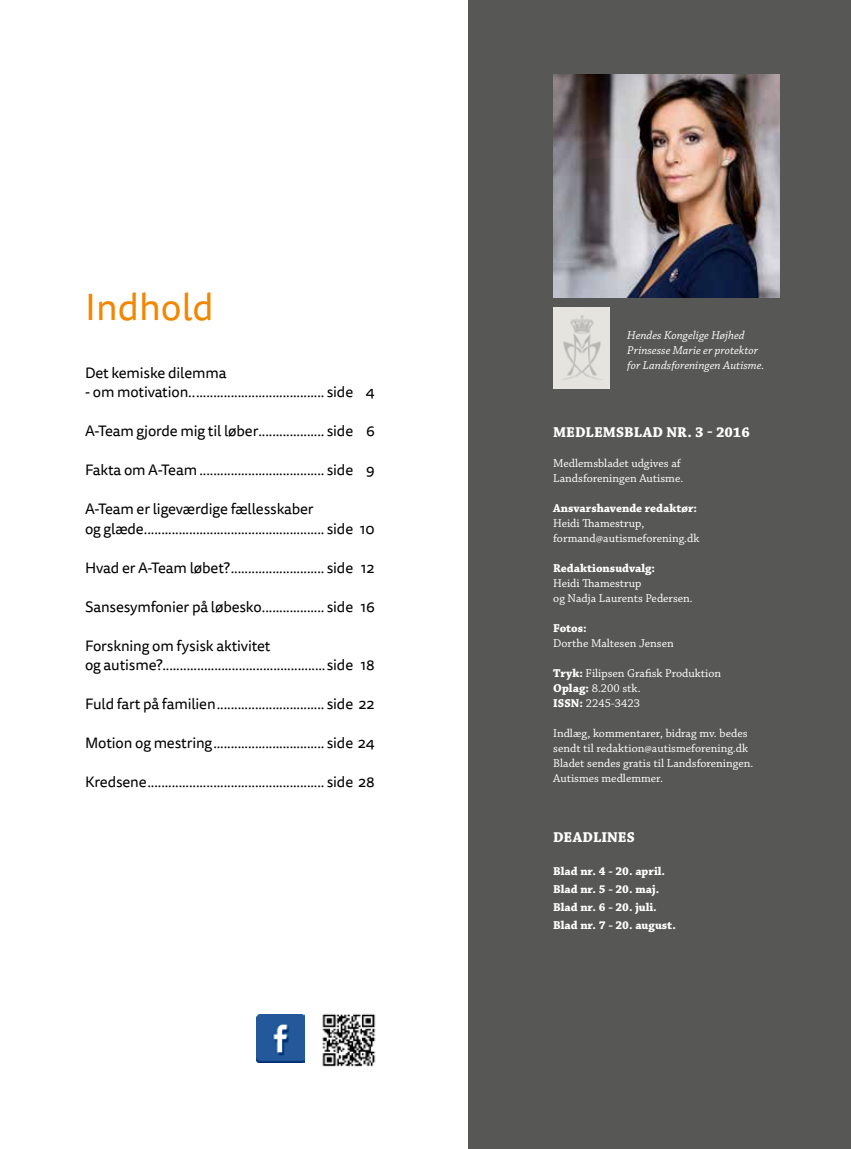
<style>
.page{position:relative;width:851px;height:1149px;background:#fff}
.page>*{position:absolute;margin:0;border:0;box-sizing:border-box;transform-origin:0 0}
.t1{font:37.5px "Tisa Sans Pro";color:#f18700}
.t2{font:15px/19.5px "Tisa Sans Pro";letter-spacing:-.01em;color:#000}
.t3{font:700 15px "Chaparral Pro";color:#fff}
.t4{font:12px/15px "Chaparral Pro";color:#fff}
.t5{font:700 12px/18px "Chaparral Pro";color:#fff}
.t6{font:italic 12px/15px "Chaparral Pro";color:#fff}
.s1{font-weight:700}
</style>
<div class="page">
<div style="left:468px;top:0;width:382px;height:1148px;background:#575756"></div>
<img style="left:553px;top:74px;width:226px;height:224px">
<img style="left:553px;top:307px;width:56px;height:81px">
<img style="left:256px;top:1014px;width:48px;height:48px">
<img style="left:322px;top:1014px;width:54px;height:53px">
<h1 class="t1" style="left:85px;top:282px;width:130px">Indhold</h1>
<p class="t2" style="left:85px;top:363px;width:143px">Det kemiske dilemma</p>
<p class="t2" style="left:85px;top:382px;width:291px">- om motivation....................................... side 4</p>
<p class="t2" style="left:85px;top:421px;width:291px">A-Team gjorde mig til løber................... side 6</p>
<p class="t2" style="left:85px;top:460px;width:291px">Fakta om A-Team .................................... side 9</p>
<p class="t2" style="left:85px;top:499px;width:291px">A-Team er ligeværdige fællesskaber<br>og glæde.................................................... side 10</p>
<p class="t2" style="left:85px;top:558px;width:291px">Hvad er A-Team løbet?........................... side 12</p>
<p class="t2" style="left:85px;top:597px;width:291px">Sansesymfonier på løbesko.................. side 16</p>
<p class="t2" style="left:85px;top:636px;width:291px">Forskning om fysisk aktivitet<br>og autisme?...............................................side 18</p>
<p class="t2" style="left:85px;top:694px;width:291px">Fuld fart på familien............................... side 22</p>
<p class="t2" style="left:85px;top:733px;width:291px">Motion og mestring................................ side 24</p>
<p class="t2" style="left:85px;top:772px;width:291px">Kredsene................................................... side 28</p>
<p class="t6" style="left:627px;top:328px;width:139px">Hendes Kongelige Højhed<br>Prinsesse Marie er protektor for Landsforeningen Autisme.</p>
<p class="t3" style="left:553px;top:423px;width:198px">MEDLEMSBLAD NR. 3 - 2016</p>
<p class="t4" style="left:553px;top:455px;width:132px">Medlemsbladet udgives af<br>Landsforeningen Autisme.</p>
<p class="t5" style="left:553px;top:499px;width:145px">Ansvarshavende redaktør:</p>
<p class="t4" style="left:553px;top:515px;width:148px">Heidi Thamestrup, formand@autismeforening.dk</p>
<p class="t5" style="left:553px;top:559px;width:103px">Redaktionsudvalg:</p>
<p class="t4" style="left:553px;top:575px;width:141px">Heidi Thamestrup<br>og Nadja Laurents Pedersen.</p>
<p class="t5" style="left:553px;top:619px;width:35px">Fotos:</p>
<p class="t4" style="left:553px;top:635px;width:122px">Dorthe Maltesen Jensen</p>
<p class="t4" style="left:553px;top:665px;width:169px"><span class="s1">Tryk:</span> Filipsen Grafisk Produktion<br><span class="s1">Oplag:</span> 8.200 stk.<br><span class="s1">ISSN:</span> 2245-3423</p>
<p class="t4" style="left:553px;top:725px;width:202px">Indlæg, kommentarer, bidrag mv. bedes sendt til redaktion@autismeforening.dk Bladet sendes gratis til Landsforeningen.<br>Autismes medlemmer.</p>
<p class="t3" style="left:553px;top:828px;width:83px">DEADLINES</p>
<p class="t5" style="left:553px;top:862px;width:124px">Blad nr. 4 - 20. april.<br>Blad nr. 5 - 20. maj.<br>Blad nr. 6 - 20. juli.<br>Blad nr. 7 - 20. august.</p>
</div>
